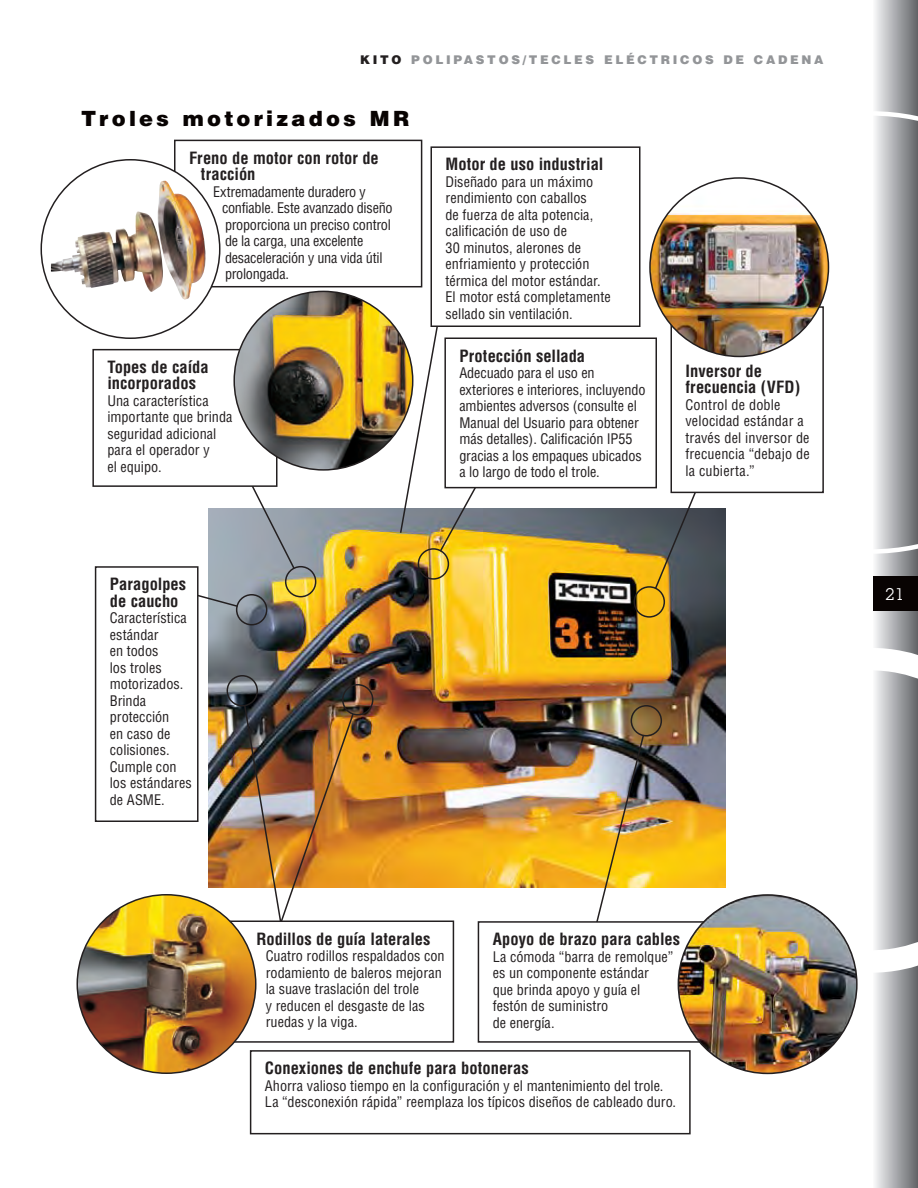
<style>
.page{position:relative;width:918px;height:1188px;background:#fff}
.page>*{position:absolute;margin:0;border:0;box-sizing:border-box;transform-origin:0 0}
.t1{font:900 21px "Helvetica";letter-spacing:.15em;color:#080302}
.t2{font:700 condensed 16.5px/16.5px "Helvetica";color:#231f20}
.t3{font:16.5px "Lubalin Graph";color:#fff}
.t4{font:condensed 14.25px/16.5px "Helvetica";color:#231f20}
.t5{font:condensed 14.25px/16.5px "Helvetica";letter-spacing:-.02em;color:#231f20}
.t6{font:900 12px "Helvetica";letter-spacing:.225em;color:#939598}
.s1{color:#231f20}
</style>
<div class="page">
<div style="left:873px;top:0;width:45px;height:1188px;background:linear-gradient(to right,#f5f6f7,#616366)"></div>
<svg style="left:649px;top:111px;width:269px;height:443px"></svg>
<svg style="left:708px;top:648px;width:210px;height:325px"></svg>
<img style="left:209px;top:509px;width:516px;height:379px">
<div style="left:631px;top:705px;width:31px;height:31px;border:2px solid #231f20;border-radius:50%"></div>
<div style="left:236px;top:594px;width:31px;height:32px;border:2px solid #231f20;border-radius:50%"></div>
<div style="left:227px;top:675px;width:31px;height:31px;border:2px solid #231f20;border-radius:50%"></div>
<div style="left:285px;top:566px;width:31px;height:31px;border:2px solid #231f20;border-radius:50%"></div>
<img style="left:591px;top:733px;width:54px;height:188px">
<svg style="left:199px;top:586px;width:40px;height:22px"></svg>
<div style="left:418px;top:548px;width:31px;height:32px;border:2px solid #231f20;border-radius:50%"></div>
<div style="left:634px;top:586px;width:31px;height:32px;border:2px solid #231f20;border-radius:50%"></div>
<svg style="left:654px;top:471px;width:51px;height:120px"></svg>
<svg style="left:246px;top:487px;width:50px;height:83px"></svg>
<div style="left:342px;top:684px;width:32px;height:32px;border:2px solid #231f20;border-radius:50%"></div>
<img style="left:243px;top:703px;width:112px;height:218px">
<svg style="left:399px;top:287px;width:115px;height:266px"></svg>
<div style="left:174px;top:140px;width:248px;height:147px;border:2px solid #231f20"></div>
<div style="left:41px;top:160px;width:179px;height:178px;background:#fff;border-radius:50%"></div>
<img style="left:51px;top:181px;width:158px;height:119px">
<div style="left:250px;top:1050px;width:441px;height:84px;border:2px solid #231f20"></div>
<div style="left:478px;top:921px;width:282px;height:122px;border:2px solid #231f20"></div>
<img style="left:678px;top:895px;width:179px;height:178px;border-radius:89px">
<div style="left:95px;top:566px;width:104px;height:256px;border:2px solid #231f20"></div>
<div style="left:445px;top:338px;width:211px;height:150px;background:#fff"></div>
<div style="left:444px;top:338px;width:213px;height:150px;border:2px solid #231f20"></div>
<div style="left:92px;top:349px;width:186px;height:138px;border:2px solid #231f20"></div>
<img style="left:234px;top:291px;width:179px;height:179px;border-radius:89px">
<div style="left:222px;top:921px;width:232px;height:122px;border:2px solid #231f20"></div>
<img style="left:77px;top:895px;width:179px;height:178px;border-radius:89px">
<div style="left:671px;top:307px;width:152px;height:185px;background:#fff"></div>
<div style="left:670px;top:306px;width:154px;height:187px;border:2px solid #231f20"></div>
<img style="left:650px;top:178px;width:178px;height:178px;border-radius:89px">
<div style="left:431px;top:147px;width:209px;height:179px;background:#fff"></div>
<div style="left:430px;top:146px;width:210px;height:181px;border:2px solid #231f20"></div>
<div style="left:873px;top:576px;width:45px;height:34px;background:#080302"></div>
<p class="t6" style="left:360px;top:52px;width:173px"><span class="s1">KITO</span> POLIPASTOS/tecles</p>
<p class="t6" style="left:604px;top:52px;width:221px">ELÉCTRICOS DE CADENA</p>
<h1 class="t1" style="left:81px;top:105px;width:330px">Troles motorizados MR</h1>
<p class="t2" style="left:201px;top:149px;width:179px;text-indent:-12px">Freno de motor con rotor de tracción</p>
<p class="t5" style="left:222px;top:183px;width:172px;text-indent:-9px">Extremadamente duradero y confiable. Este avanzado diseño proporciona un preciso control de la carga, una excelente desaceleración y una vida útil prolongada.</p>
<p class="t2" style="left:107px;top:359px;width:103px">Topes de caída incorporados</p>
<p class="t4" style="left:107px;top:392px;width:127px">Una característica importante que brinda seguridad adicional para el operador y<br>el equipo.</p>
<p class="t2" style="left:446px;top:156px;width:159px">Motor de uso industrial</p>
<p class="t4" style="left:446px;top:173px;width:167px">Diseñado para un máximo rendimiento con caballos<br>de fuerza de alta potencia, calificación de uso de<br>30 minutos, alerones de enfriamiento y protección térmica del motor estándar.<br>El motor está completamente sellado sin ventilación.</p>
<p class="t2" style="left:459px;top:347px;width:127px">Protección sellada</p>
<p class="t4" style="left:459px;top:364px;width:188px">Adecuado para el uso en exteriores e interiores, incluyendo ambientes adversos (consulte el<br>Manual del Usuario para obtener más detalles). Calificación IP55 gracias a los empaques ubicados a lo largo de todo el trole.</p>
<p class="t2" style="left:110px;top:576px;width:78px">Paragolpes de caucho</p>
<p class="t4" style="left:110px;top:610px;width:83px">Característica estándar<br>en todos<br>los troles motorizados.<br>Brinda protección<br>en caso de colisiones.<br>Cumple con los estándares de ASME.</p>
<p class="t2" style="left:686px;top:362px;width:116px">Inversor de frecuencia (VFD)</p>
<p class="t4" style="left:686px;top:396px;width:126px">Control de doble velocidad estándar a través del inversor de frecuencia “debajo de la cubierta.”</p>
<p class="t2" style="left:256px;top:930px;width:176px">Rodillos de guía laterales</p>
<p class="t4" style="left:266px;top:947px;width:181px">Cuatro rodillos respaldados con rodamiento de baleros mejoran la suave traslación del trole<br>y reducen el desgaste de las ruedas y la viga.</p>
<p class="t2" style="left:493px;top:931px;width:189px">Apoyo de brazo para cables</p>
<p class="t4" style="left:493px;top:948px;width:182px">La cómoda “barra de remolque” es un componente estándar<br>que brinda apoyo y guía el festón de suministro<br>de energía.</p>
<p class="t2" style="left:265px;top:1060px;width:265px">Conexiones de enchufe para botoneras</p>
<p class="t4" style="left:265px;top:1077px;width:413px">Ahorra valioso tiempo en la configuración y el mantenimiento del trole.<br>La “desconexión rápida” reemplaza los típicos diseños de cableado duro.</p>
<p class="t3" style="left:885px;top:584px;width:21px">21</p>
</div>
